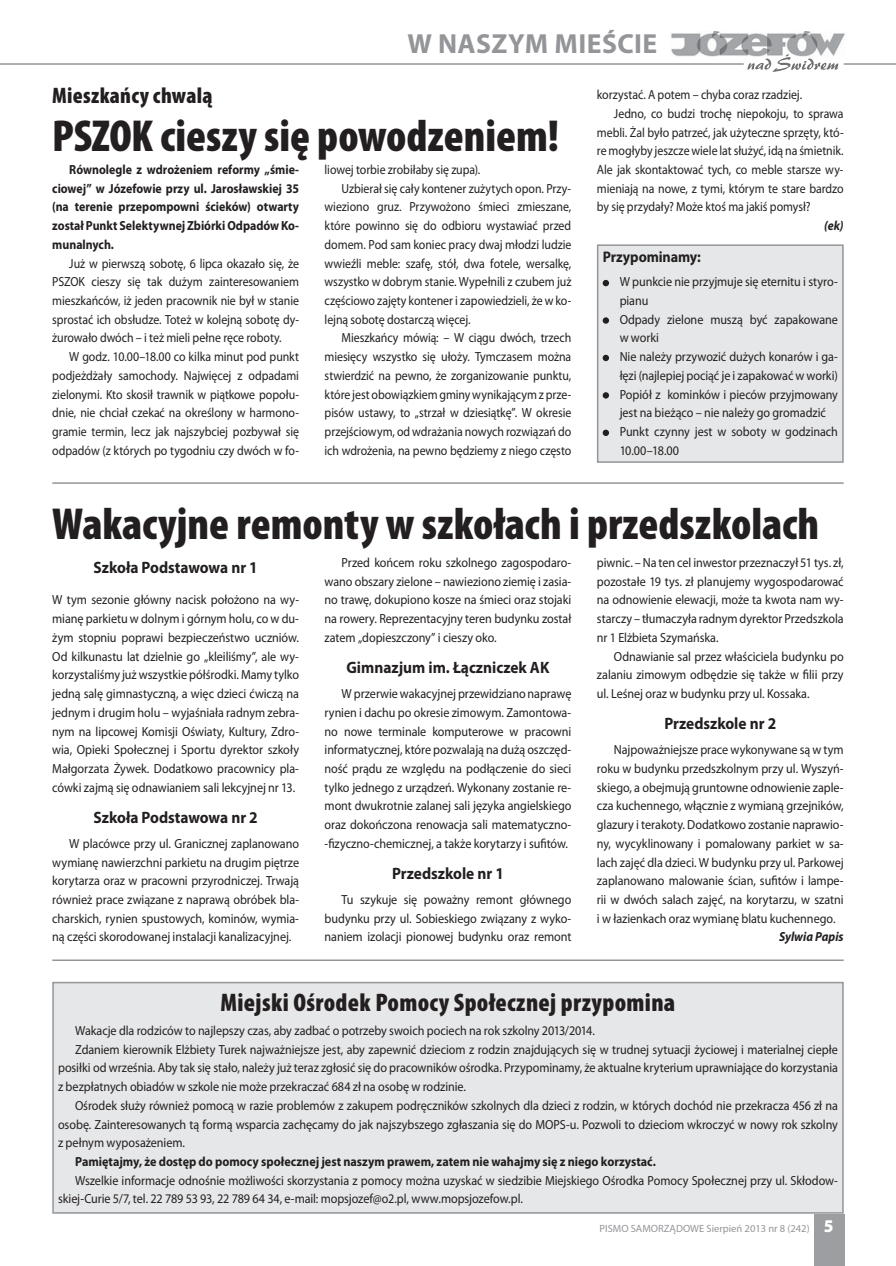
<style>
.page{position:relative;width:896px;height:1266px;background:#fff}
.page>*{position:absolute;margin:0;border:0;box-sizing:border-box;transform-origin:0 0}
.t1{font:900 condensed 45px "Myriad Pro";color:#231f20}
.t2{font:700 27.75px "Myriad Pro";letter-spacing:.015em;color:#939598}
.t3{font:900 condensed 25.5px "Myriad Pro";letter-spacing:.01em;color:#231f20}
.t4{font:900 condensed 22.5px "Myriad Pro";letter-spacing:.01em;color:#231f20}
.t5{font:700 16.5px "Myriad Pro";color:#231f20;scale:.93 1}
.t6{font:700 15.3px "Myriad Pro";letter-spacing:-.005em;color:#231f20;scale:.92 1}
.t7{font:13.2px/18.8px "Myriad Pro";letter-spacing:-.005em;color:#231f20;text-align:justify;scale:.92 1}
.t8{font:13.2px/18.8px "Myriad Pro";letter-spacing:-.005em;color:#231f20;text-align:justify;scale:.9 1}
.t9{font:700 13.2px/18.8px "Myriad Pro";color:#231f20;text-align:justify;scale:.9 1}
.t10{font:700 13.2px "Myriad Pro";color:#231f20;scale:.92 1}
.t11{font:italic 700 13.2px "Myriad Pro";color:#231f20;scale:.92 1}
.t12{font:italic 700 13.2px "Myriad Pro";color:#231f20;scale:.9 1}
.t13{font:10.5px "Myriad Pro";color:#939598}
.s1{font-weight:900;font-size:18px;color:#fff}
</style>
<div class="page">
<hr style="left:0;top:63px;width:743px;height:2px;background:#939598">
<img style="left:671px;top:31px;width:173px;height:26px">
<svg style="left:747px;top:54px;width:91px;height:18px"></svg>
<hr style="left:843px;top:63px;width:52px;height:2px;background:#939598">
<div style="left:813px;top:1213px;width:31px;height:52px;background:#9c9ea1"></div>
<div style="left:52px;top:981px;width:792px;height:233px;background:#e6e7e8"></div>
<div style="left:597px;top:244px;width:247px;height:219px;background:#e6e7e8"></div>
<hr style="left:52px;top:482px;width:791px;height:2px;background:#939598">
<hr style="left:52px;top:959px;width:791px;height:1px;background:#939598">
<h2 class="t2" style="left:407px;top:33px;width:251px">W NASZYM MIEŚCIE</h2>
<h3 class="t4" style="left:52px;top:87px;width:162px">Mieszkańcy chwalą</h3>
<h1 class="t1" style="left:52px;top:119px;width:508px">PSZOK cieszy się powodzeniem!</h1>
<p class="t9" style="left:52px;top:161px;width:276px;text-indent:17px">Równolegle z wdrożeniem reformy „śmie&shy;ciowej” w Józefowie przy ul. Jarosławskiej 35 (na terenie przepompowni ścieków) otwarty został Punkt Selektywnej Zbiórki Odpadów Ko&shy;munalnych.</p>
<p class="t8" style="left:52px;top:255px;width:276px;text-indent:17px">Już w pierwszą sobotę, 6 lipca okazało się, że PSZOK cieszy się tak dużym zainteresowaniem mieszkańców, iż jeden pracownik nie był w stanie sprostać ich obsłudze. Toteż w kolejną sobotę dy&shy;żurowało dwóch – i też mieli pełne ręce roboty.</p>
<p class="t8" style="left:52px;top:349px;width:276px;text-indent:17px">W godz. 10.00–18.00 co kilka minut pod punkt podjeżdżały samochody. Najwięcej z odpadami zielonymi. Kto skosił trawnik w piątkowe popołu&shy;dnie, nie chciał czekać na określony w harmono&shy;gramie termin, lecz jak najszybciej pozbywał się odpadów (z których po tygodniu czy dwóch w fo-</p>
<p class="t8" style="left:324px;top:161px;width:174px">liowej torbie zrobiłaby się zupa).</p>
<p class="t8" style="left:341px;top:180px;width:256px">Uzbierał się cały kontener zużytych opon. Przy-</p>
<p class="t8" style="left:324px;top:199px;width:276px">wieziono gruz. Przywożono śmieci zmieszane,</p>
<p class="t8" style="left:324px;top:218px;width:275px">które powinno się do odbioru wystawiać przed</p>
<p class="t8" style="left:324px;top:236px;width:276px">domem. Pod sam koniec pracy dwaj młodzi ludzie</p>
<p class="t8" style="left:324px;top:255px;width:276px">wwieźli meble: szafę, stół, dwa fotele, wersalkę,</p>
<p class="t8" style="left:324px;top:274px;width:276px">wszystko w dobrym stanie. Wypełnili z czubem już</p>
<p class="t8" style="left:324px;top:292px;width:276px">częściowo zajęty kontener i zapowiedzieli, że w ko-</p>
<p class="t8" style="left:324px;top:311px;width:164px">lejną sobotę dostarczą więcej.</p>
<p class="t8" style="left:341px;top:330px;width:257px">Mieszkańcy mówią: – W ciągu dwóch, trzech</p>
<p class="t8" style="left:324px;top:349px;width:275px">miesięcy wszystko się ułoży. Tymczasem można</p>
<p class="t8" style="left:324px;top:367px;width:276px">stwierdzić na pewno, że zorganizowanie punktu,</p>
<p class="t8" style="left:324px;top:386px;width:275px">które jest obowiązkiem gminy wynikającym z prze-</p>
<p class="t8" style="left:324px;top:405px;width:276px">pisów ustawy, to „strzał w dziesiątkę”. W okresie</p>
<p class="t8" style="left:324px;top:423px;width:275px">przejściowym, od wdrażania nowych rozwiązań do</p>
<p class="t8" style="left:324px;top:442px;width:275px">ich wdrożenia, na pewno będziemy z niego często</p>
<p class="t8" style="left:597px;top:87px;width:229px">korzystać. A potem – chyba coraz rzadziej.</p>
<p class="t8" style="left:614px;top:105px;width:257px">Jedno, co budzi trochę niepokoju, to sprawa</p>
<p class="t8" style="left:597px;top:124px;width:275px">mebli. Żal było patrzeć, jak użyteczne sprzęty, któ-</p>
<p class="t8" style="left:597px;top:143px;width:275px">re mogłyby jeszcze wiele lat służyć, idą na śmietnik.</p>
<p class="t8" style="left:597px;top:161px;width:275px">Ale jak skontaktować tych, co meble starsze wy-</p>
<p class="t8" style="left:597px;top:180px;width:276px">mieniają na nowe, z tymi, którym te stare bardzo</p>
<p class="t8" style="left:597px;top:199px;width:239px">by się przydały? Może ktoś ma jakiś pomysł?</p>
<p class="t12" style="left:824px;top:221px;width:23px">(ek)</p>
<p class="t6" style="left:602px;top:251px;width:108px">Przypominamy:</p>
<p class="t7" style="left:619px;top:274px;width:239px;text-align:left">W punkcie nie przyjmuje się eternitu i styro&shy;pianu<br>Odpady zielone muszą być zapakowane w worki<br>Nie należy przywozić dużych konarów i ga&shy;łęzi (najlepiej pociąć je i zapakować w worki)<br>Popiół z kominków i pieców przyjmowany jest na bieżąco – nie należy go gromadzić<br>Punkt czynny jest w soboty w godzinach<br>10.00–18.00</p>
<h1 class="t1" style="left:52px;top:506px;width:768px">Wakacyjne remonty w szkołach i przedszkolach</h1>
<p class="t5" style="left:93px;top:561px;width:178px">Szkoła Podstawowa nr 1</p>
<p class="t7" style="left:52px;top:592px;width:270px">W tym sezonie główny nacisk położono na wy&shy;mianę parkietu w dolnym i górnym holu, co w du&shy;żym stopniu poprawi bezpieczeństwo uczniów.<br>Od kilkunastu lat dzielnie go „kleiliśmy”, ale wy&shy;korzystaliśmy już wszystkie półśrodki. Mamy tylko jedną salę gimnastyczną, a więc dzieci ćwiczą na jednym i drugim holu – wyjaśniała radnym zebra&shy;nym na lipcowej Komisji Oświaty, Kultury, Zdro&shy;wia, Opieki Społecznej i Sportu dyrektor szkoły Małgorzata Żywek. Dodatkowo pracownicy pla&shy;cówki zajmą się odnawianiem sali lekcyjnej nr 13.</p>
<p class="t5" style="left:93px;top:811px;width:178px">Szkoła Podstawowa nr 2</p>
<p class="t7" style="left:52px;top:835px;width:270px;text-indent:17px">W placówce przy ul. Granicznej zaplanowano wymianę nawierzchni parkietu na drugim piętrze korytarza oraz w pracowni przyrodniczej. Trwają również prace związane z naprawą obróbek bla&shy;charskich, rynien spustowych, kominów, wymia&shy;ną części skorodowanej instalacji kanalizacyjnej.</p>
<p class="t7" style="left:324px;top:554px;width:270px;text-indent:17px">Przed końcem roku szkolnego zagospodaro&shy;wano obszary zielone – nawieziono ziemię i zasia&shy;no trawę, dokupiono kosze na śmieci oraz stojaki na rowery. Reprezentacyjny teren budynku został zatem „dopieszczony” i cieszy oko.</p>
<p class="t5" style="left:346px;top:661px;width:220px">Gimnazjum im. Łączniczek AK</p>
<p class="t7" style="left:324px;top:685px;width:270px;text-indent:17px">W przerwie wakacyjnej przewidziano naprawę rynien i dachu po okresie zimowym. Zamontowa&shy;no nowe terminale komputerowe w pracowni informatycznej, które pozwalają na dużą oszczęd&shy;ność prądu ze względu na podłączenie do sieci tylko jednego z urządzeń. Wykonany zostanie re&shy;mont dwukrotnie zalanej sali języka angielskiego oraz dokończona renowacja sali matematyczno--fizyczno-chemicznej, a także korytarzy i sufitów.</p>
<p class="t5" style="left:392px;top:867px;width:122px">Przedszkole nr 1</p>
<p class="t7" style="left:324px;top:891px;width:270px;text-indent:17px">Tu szykuje się poważny remont głównego budynku przy ul. Sobieskiego związany z wyko&shy;naniem izolacji pionowej budynku oraz remont</p>
<p class="t7" style="left:597px;top:554px;width:270px">piwnic. – Na ten cel inwestor przeznaczył 51 tys. zł, pozostałe 19 tys. zł planujemy wygospodarować na odnowienie elewacji, może ta kwota nam wy&shy;starczy – tłumaczyła radnym dyrektor Przedszkola nr 1 Elżbieta Szymańska.</p>
<p class="t7" style="left:597px;top:648px;width:270px;text-indent:17px">Odnawianie sal przez właściciela budynku po zalaniu zimowym odbędzie się także w filii przy ul. Leśnej oraz w budynku przy ul. Kossaka.</p>
<p class="t5" style="left:664px;top:717px;width:122px">Przedszkole nr 2</p>
<p class="t7" style="left:597px;top:741px;width:270px;text-indent:17px">Najpoważniejsze prace wykonywane są w tym roku w budynku przedszkolnym przy ul. Wyszyń&shy;skiego, a obejmują gruntowne odnowienie zaple&shy;cza kuchennego, włącznie z wymianą grzejników, glazury i terakoty. Dodatkowo zostanie naprawio&shy;ny, wycyklinowany i pomalowany parkiet w sa&shy;lach zajęć dla dzieci. W budynku przy ul. Parkowej zaplanowano malowanie ścian, sufitów i lampe&shy;rii w dwóch salach zajęć, na korytarzu, w szatni i w łazienkach oraz wymianę blatu kuchennego.</p>
<p class="t11" style="left:779px;top:932px;width:72px">Sylwia Papis</p>
<h3 class="t3" style="left:220px;top:993px;width:456px">Miejski Ośrodek Pomocy Społecznej przypomina</h3>
<p class="t7" style="left:75px;top:1022px;width:566px">Wakacje dla rodziców to najlepszy czas, aby zadbać o potrzeby swoich pociech na rok szkolny 2013/2014.</p>
<p class="t7" style="left:75px;top:1041px;width:830px">Zdaniem kierownik Elżbiety Turek najważniejsze jest, aby zapewnić dzieciom z rodzin znajdujących się w trudnej sytuacji życiowej i materialnej ciepłe</p>
<p class="t7" style="left:58px;top:1059px;width:849px">posiłki od września. Aby tak się stało, należy już teraz zgłosić się do pracowników ośrodka. Przypominamy, że aktualne kryterium uprawniające do korzystania</p>
<p class="t7" style="left:58px;top:1078px;width:445px">z bezpłatnych obiadów w szkole nie może przekraczać 684 zł na osobę w rodzinie.</p>
<p class="t7" style="left:75px;top:1097px;width:830px">Ośrodek służy również pomocą w razie problemów z zakupem podręczników szkolnych dla dzieci z rodzin, w których dochód nie przekracza 456 zł na</p>
<p class="t7" style="left:58px;top:1116px;width:849px">osobę. Zainteresowanych tą formą wsparcia zachęcamy do jak najszybszego zgłaszania się do MOPS-u. Pozwoli to dzieciom wkroczyć w nowy rok szkolny</p>
<p class="t7" style="left:58px;top:1134px;width:140px">z pełnym wyposażeniem.</p>
<p class="t10" style="left:75px;top:1156px;width:633px">Pamiętajmy, że dostęp do pomocy społecznej jest naszym prawem, zatem nie wahajmy się z niego korzystać.</p>
<p class="t7" style="left:58px;top:1172px;width:849px;text-indent:17px">Wszelkie informacje odnośnie możliwości skorzystania z pomocy można uzyskać w siedzibie Miejskiego Ośrodka Pomocy Społecznej przy ul. Skłodow&shy;skiej-Curie 5/7, tel. 22 789 53 93, 22 789 64 34, e-mail: mopsjozef@o2.pl, www.mopsjozefow.pl.</p>
<p class="t13" style="left:599px;top:1224px;width:235px">PISMO SAMORZĄDOWE Sierpień 2013 nr 8 (242) <span class="s1">5</span></p>
</div>
